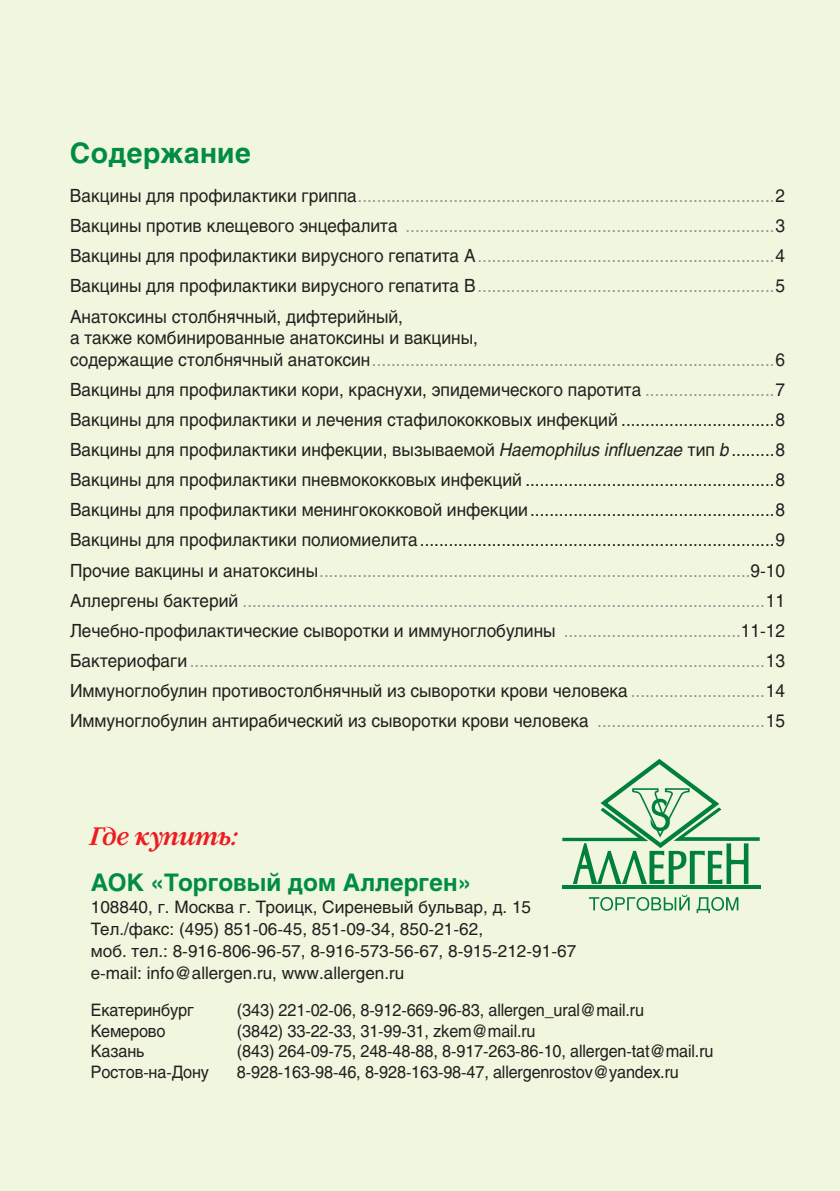
<style>
.page{position:relative;width:840px;height:1191px;background:#fff}
.page>*{position:absolute;margin:0;border:0;box-sizing:border-box;transform-origin:0 0}
.t1{font:700 28px "Helios";letter-spacing:.01em;color:#008c44}
.t2{font:700 24px "Helios";color:#008c44}
.t3{font:italic 700 24px "Artemius TT";color:#ed1c24;scale:.9 1}
.t4{font:18px/30.2px "Helios";color:#231f20;text-align:justify;scale:.95 1}
.t5{font:18px/30.2px "Helios";color:#939598;text-align:justify;scale:.95 1}
.t6{font:17px "Helios";letter-spacing:-.01em;color:#231f20;scale:.95 1}
.t7{font:17px/22px "Helios";letter-spacing:-.01em;color:#231f20}
.s1{color:#231f20}
.s2{color:#939598}
.s3{font-style:italic}
</style>
<div class="page">
<div style="left:0;top:0;width:839px;height:1191px;background:#f1f6de"></div>
<hr style="left:561px;top:885px;width:199px;height:4px;background:#007f3d">
<svg style="left:588px;top:894px;width:150px;height:19px"></svg>
<svg style="left:562px;top:759px;width:197px;height:126px"></svg>
<h1 class="t1" style="left:70px;top:142px;width:182px">Содержание</h1>
<p class="t5" style="left:70px;top:182px;width:753px"><span class="s1">Вакцины для профилактики гриппа</span> .......................................................................................<span class="s1">2<br>Вакцины против клещевого энцефалита</span> .............................................................................<span class="s1">3<br>Вакцины для профилактики вирусного гепатита А</span> ..............................................................<span class="s1">4<br>Вакцины для профилактики вирусного гепатита В</span> ..............................................................<span class="s1">5<br>Анатоксины столбнячный, дифтерийный,</span></p>
<p class="t5" style="left:70px;top:329px;width:753px;line-height:21.6px"><span class="s1">а также комбинированные анатоксины и вакцины,<br>содержащие столбнячный анатоксин</span> ....................................................................................<span class="s1">6</span></p>
<p class="t4" style="left:70px;top:376px;width:753px">Вакцины для профилактики кори, краснухи, эпидемического паротита <span class="s2">...........................</span>7<br>Вакцины для профилактики и лечения стафилококковых инфекций ................................8<br>Вакцины для профилактики инфекции, вызываемой <span class="s3">Haemophilus influenzae</span> тип <span class="s3">b</span> .........8<br>Вакцины для профилактики пневмококковых инфекций ....................................................8<br>Вакцины для профилактики менингококковой инфекции ...................................................8<br>Вакцины для профилактики полиомиелита ..........................................................................9<br>Прочие вакцины и анатоксины <span class="s2">..........................................................................................</span>9-10<br>Аллергены бактерий <span class="s2">.............................................................................................................</span>11<br>Лечебно-профилактические сыворотки и иммуноглобулины <span class="s2">.....................................</span>11-12<br>Бактериофаги <span class="s2">........................................................................................................................</span>13<br>Иммуноглобулин противостолбнячный из сыворотки крови человека <span class="s2">............................</span>14<br>Иммуноглобулин антирабический из сыворотки крови человека <span class="s2">...................................</span>15</p>
<h2 class="t3" style="left:91px;top:821px;width:164px">Где купить:</h2>
<h2 class="t2" style="left:91px;top:873px;width:381px">АОК «Торговый дом Аллерген»</h2>
<p class="t7" style="left:91px;top:897px;width:486px">108840, г. Москва г. Троицк, Сиреневый бульвар, д. 15<br>Тел./факс: (495) 851-06-45, 851-09-34, 850-21-62,<br>моб. тел.: 8-916-806-96-57, 8-916-573-56-67, 8-915-212-91-67 e-mail: info@allergen.ru, www.allergen.ru</p>
<p class="t6" style="left:91px;top:1003px;width:110px">Екатеринбург</p>
<p class="t6" style="left:237px;top:1003px;width:430px">(343) 221-02-06, 8-912-669-96-83, allergen_ural@mail.ru</p>
<p class="t6" style="left:91px;top:1024px;width:80px">Кемерово</p>
<p class="t6" style="left:237px;top:1024px;width:316px">(3842) 33-22-33, 31-99-31, zkem@mail.ru</p>
<p class="t6" style="left:91px;top:1044px;width:58px">Казань</p>
<p class="t6" style="left:237px;top:1044px;width:503px">(843) 264-09-75, 248-48-88, 8-917-263-86-10, allergen-tat@mail.ru</p>
<p class="t6" style="left:91px;top:1064px;width:126px">Ростов-на-Дону</p>
<p class="t6" style="left:237px;top:1064px;width:466px">8-928-163-98-46, 8-928-163-98-47, allergenrostov@yandex.ru</p>
</div>
